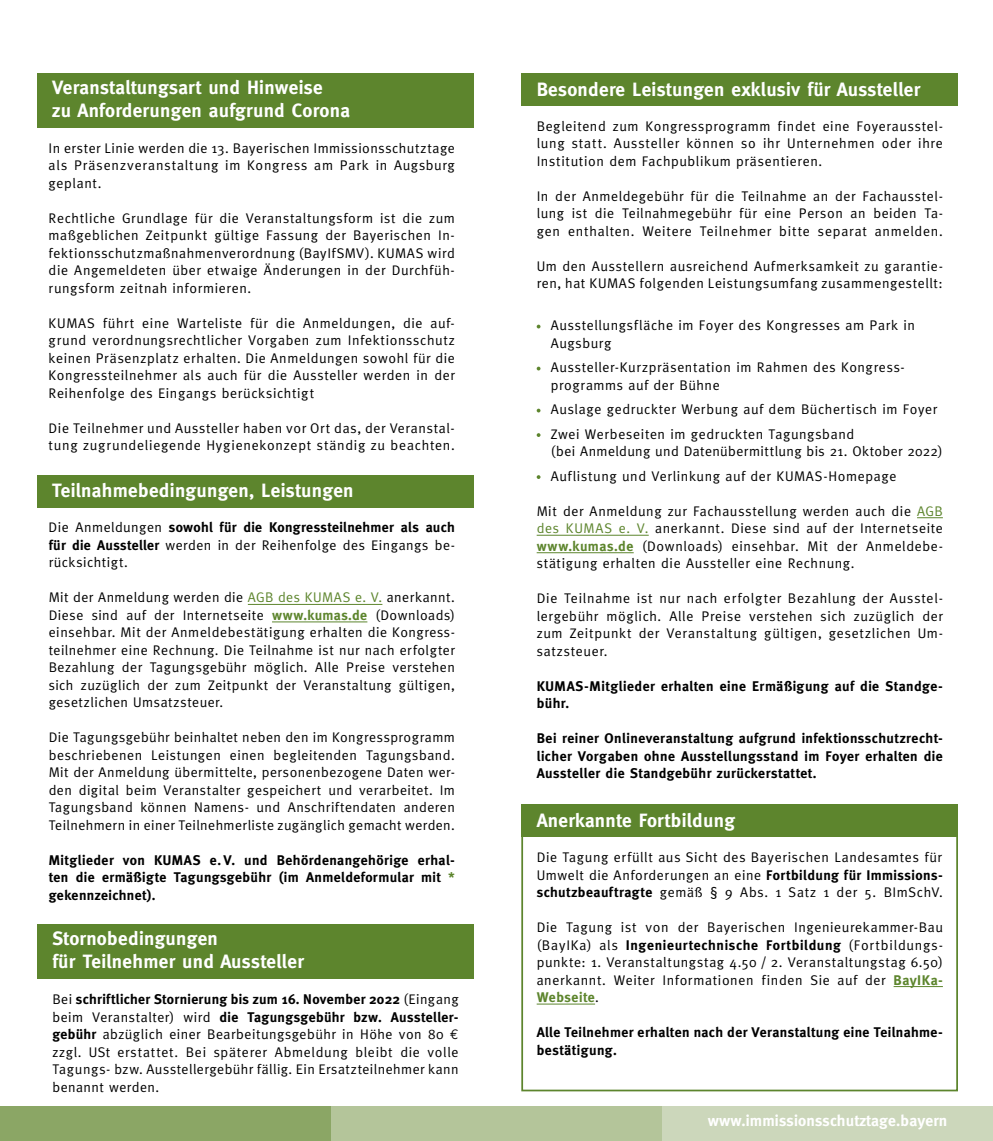
<style>
.page{position:relative;width:993px;height:1141px;background:#fff}
.page>*{position:absolute;margin:0;border:0;box-sizing:border-box;transform-origin:0 0}
.t1{font:700 19.25px/23.1px "Meta";letter-spacing:.015em;color:#fff}
.t2{font:700 15.75px "Meta";letter-spacing:.01em;color:#fff}
.t3{font:14px/17.5px "Meta";letter-spacing:.045em;color:#000;text-align:justify}
.t4{font:700 14px/17.5px "Meta";letter-spacing:.03em;color:#000;text-align:justify}
.s1{font-weight:700}
.s2{color:#5d852d}
.s3{font-weight:700;color:#5d852d}
.s4{font-family:"Euro Mono"}
</style>
<div class="page">
<div style="left:331px;top:1106px;width:330px;height:35px;background:#b4c59a"></div>
<div style="left:661px;top:1106px;width:331px;height:35px;background:#ccd7bb"></div>
<div style="left:0;top:1106px;width:331px;height:35px;background:#8ba665"></div>
<div style="left:521px;top:805px;width:436px;height:286px;border:2px solid #5d852d"></div>
<hr style="left:248px;top:604px;width:134px;height:1px;background:#5d852d">
<hr style="left:272px;top:622px;width:95px;height:1px;background:#5d852d">
<div style="left:37px;top:475px;width:436px;height:32px;background:#5d852d"></div>
<div style="left:37px;top:73px;width:436px;height:55px;background:#5d852d"></div>
<div style="left:521px;top:73px;width:436px;height:32px;background:#5d852d"></div>
<svg style="left:917px;top:517px;width:25px;height:1px"></svg>
<hr style="left:536px;top:535px;width:112px;height:1px;background:#5d852d">
<hr style="left:536px;top:552px;width:97px;height:1px;background:#5d852d">
<svg style="left:536px;top:325px;width:4px;height:3px"></svg>
<svg style="left:536px;top:367px;width:4px;height:3px"></svg>
<svg style="left:536px;top:409px;width:4px;height:3px"></svg>
<svg style="left:536px;top:433px;width:4px;height:4px"></svg>
<svg style="left:536px;top:475px;width:4px;height:4px"></svg>
<div style="left:37px;top:924px;width:436px;height:55px;background:#5d852d"></div>
<hr style="left:893px;top:986px;width:49px;height:1px;background:#5d852d">
<hr style="left:536px;top:1004px;width:59px;height:1px;background:#5d852d">
<div style="left:521px;top:804px;width:436px;height:33px;background:#5d852d"></div>
<h1 class="t1" style="left:52px;top:76px;width:299px">Veranstaltungsart und Hinweise<br>zu Anforderungen aufgrund Corona</h1>
<p class="t3" style="left:49px;top:139px;width:407px">In erster Linie werden die 13. Bayerischen Immissionsschutztage als Präsenzveranstaltung im Kongress am Park in Augsburg geplant.</p>
<p class="t3" style="left:49px;top:209px;width:407px">Rechtliche Grundlage für die Veranstaltungsform ist die zum maßgeblichen Zeitpunkt gültige Fassung der Bayerischen In&shy;fektionsschutzmaßnahmenverordnung (BayIfSMV). KUMAS wird die Angemeldeten über etwaige Änderungen in der Durchfüh&shy;rungsform zeitnah informieren.</p>
<p class="t3" style="left:49px;top:314px;width:407px">KUMAS führt eine Warteliste für die Anmeldungen, die auf&shy;grund verordnungsrechtlicher Vorgaben zum Infektionsschutz keinen Präsenzplatz erhalten. Die Anmeldungen sowohl für die Kongressteilnehmer als auch für die Aussteller werden in der Reihenfolge des Eingangs berücksichtigt</p>
<p class="t3" style="left:49px;top:419px;width:407px">Die Teilnehmer und Aussteller haben vor Ort das, der Veranstal&shy;tung zugrundeliegende Hygienekonzept ständig zu beachten.</p>
<h1 class="t1" style="left:52px;top:479px;width:302px">Teilnahmebedingungen, Leistungen</h1>
<p class="t3" style="left:49px;top:519px;width:407px">Die Anmeldungen <span class="s1">sowohl für die Kongressteilnehmer als auch für die Aussteller</span> werden in der Reihenfolge des Eingangs be&shy;rücksichtigt.</p>
<p class="t3" style="left:49px;top:589px;width:407px">Mit der Anmeldung werden die <span class="s2">AGB des KUMAS e. V.</span> anerkannt.<br>Diese sind auf der Internetseite <span class="s3">www.kumas.de</span> (Downloads) einsehbar. Mit der Anmeldebestätigung erhalten die Kongress&shy;teilnehmer eine Rechnung. Die Teilnahme ist nur nach erfolgter Bezahlung der Tagungsgebühr möglich. Alle Preise verstehen sich zuzüglich der zum Zeitpunkt der Veranstaltung gültigen, gesetzlichen Umsatzsteuer.</p>
<p class="t3" style="left:49px;top:729px;width:407px">Die Tagungsgebühr beinhaltet neben den im Kongressprogramm beschriebenen Leistungen einen begleitenden Tagungsband.<br>Mit der Anmeldung übermittelte, personenbezogene Daten wer&shy;den digital beim Veranstalter gespeichert und verarbeitet. Im Tagungsband können Namens- und Anschriftendaten anderen Teilnehmern in einer Teilnehmerliste zugänglich gemacht werden.</p>
<p class="t4" style="left:49px;top:851px;width:407px">Mitglieder von KUMAS e. V. und Behördenangehörige erhal&shy;ten die ermäßigte Tagungsgebühr (im Anmeldeformular mit <span class="s2">* </span>gekennzeichnet).</p>
<h1 class="t1" style="left:52px;top:927px;width:253px">Stornobedingungen<br>für Teilnehmer und Aussteller</h1>
<p class="t3" style="left:52px;top:990px;width:407px">Bei <span class="s1">schriftlicher Stornierung bis zum 16. November 2022</span> (Eingang beim Veranstalter) wird <span class="s1">die Tagungsgebühr bzw. Aussteller&shy;gebühr</span> abzüglich einer Bearbeitungsgebühr in Höhe von 80 <span class="s4">€ </span>zzgl. USt erstattet. Bei späterer Abmeldung bleibt die volle Tagungs- bzw. Ausstellergebühr fällig. Ein Ersatzteilnehmer kann benannt werden.</p>
<h1 class="t1" style="left:536px;top:77px;width:385px">Besondere Leistungen exklusiv für Aussteller</h1>
<p class="t3" style="left:536px;top:117px;width:407px">Begleitend zum Kongressprogramm findet eine Foyerausstel&shy;lung statt. Aussteller können so ihr Unternehmen oder ihre Institution dem Fachpublikum präsentieren.</p>
<p class="t3" style="left:536px;top:187px;width:407px">In der Anmeldegebühr für die Teilnahme an der Fachausstel&shy;lung ist die Teilnahmegebühr für eine Person an beiden Ta&shy;gen enthalten. Weitere Teilnehmer bitte separat anmelden.</p>
<p class="t3" style="left:536px;top:257px;width:407px">Um den Ausstellern ausreichend Aufmerksamkeit zu garantie&shy;ren, hat KUMAS folgenden Leistungsumfang zusammengestellt:</p>
<p class="t3" style="left:550px;top:316px;width:366px">Ausstellungsfläche im Foyer des Kongresses am Park in<br>Augsburg</p>
<p class="t3" style="left:550px;top:358px;width:353px">Aussteller-Kurzpräsentation im Rahmen des Kongress-- programms auf der Bühne</p>
<p class="t3" style="left:550px;top:397px;width:388px;line-height:24.5px">Auslage gedruckter Werbung auf dem Büchertisch im Foyer<br>Zwei Werbeseiten im gedruckten Tagungsband</p>
<p class="t3" style="left:550px;top:439px;width:393px;line-height:24.5px">(bei Anmeldung und Datenübermittlung bis 21. Oktober 2022)<br>Auflistung und Verlinkung auf der KUMAS-Homepage</p>
<p class="t3" style="left:536px;top:502px;width:407px">Mit der Anmeldung zur Fachausstellung werden auch die <span class="s2">AGB des KUMAS e. V.</span> anerkannt. Diese sind auf der Internetseite <span class="s3">www.kumas.de</span> (Downloads) einsehbar. Mit der Anmeldebe&shy;stätigung erhalten die Aussteller eine Rechnung.</p>
<p class="t3" style="left:536px;top:589px;width:407px">Die Teilnahme ist nur nach erfolgter Bezahlung der Ausstel&shy;lergebühr möglich. Alle Preise verstehen sich zuzüglich der zum Zeitpunkt der Veranstaltung gültigen, gesetzlichen Um&shy;satzsteuer.</p>
<p class="t4" style="left:536px;top:677px;width:406px">KUMAS-Mitglieder erhalten eine Ermäßigung auf die Standge&shy;bühr.</p>
<p class="t4" style="left:536px;top:730px;width:407px">Bei reiner Onlineveranstaltung aufgrund infektionsschutzrecht&shy;licher Vorgaben ohne Ausstellungsstand im Foyer erhalten die Aussteller die Standgebühr zurückerstattet.</p>
<h1 class="t1" style="left:536px;top:809px;width:200px">Anerkannte Fortbildung</h1>
<p class="t3" style="left:536px;top:848px;width:407px">Die Tagung erfüllt aus Sicht des Bayerischen Landesamtes für Umwelt die Anforderungen an eine <span class="s1">Fortbildung für Immissions&shy;schutzbeauftragte</span> gemäß § 9 Abs. 1 Satz 1 der 5. BImSchV.</p>
<p class="t3" style="left:536px;top:918px;width:407px">Die Tagung ist von der Bayerischen Ingenieurekammer-Bau (BayIKa) als <span class="s1">Ingenieurtechnische Fortbildung</span> (Fortbildungs&shy;punkte: 1. Veranstaltungstag 4.50 / 2. Veranstaltungstag 6.50) anerkannt. Weiter Informationen finden Sie auf der <span class="s3">BayIKa-Webseite</span>.</p>
<p class="t4" style="left:536px;top:1023px;width:407px">Alle Teilnehmer erhalten nach der Veranstaltung eine Teilnahme&shy;bestätigung.</p>
<p class="t2" style="left:707px;top:1111px;width:241px">www.immissionsschutztage.bayern</p>
</div>
